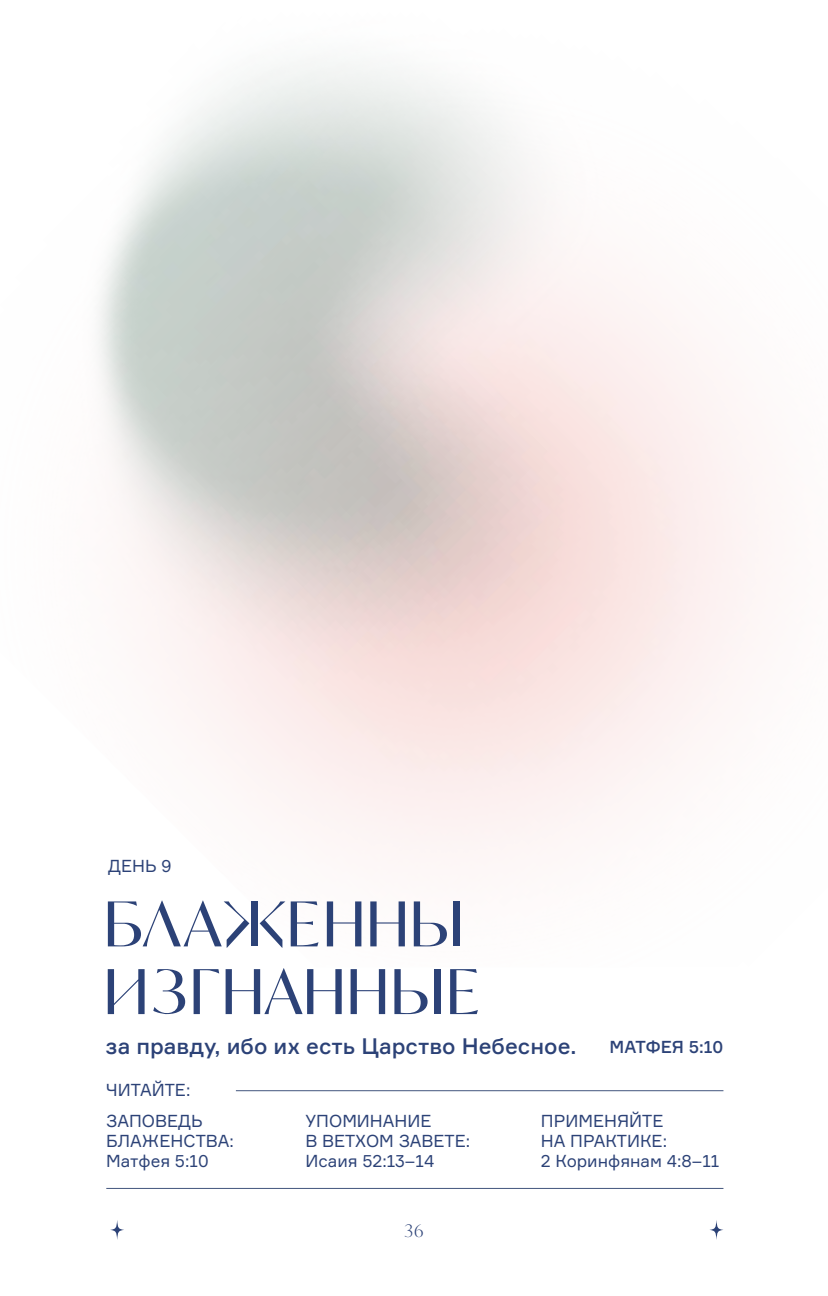
<style>
.page{position:relative;width:828px;height:1296px;background:#fff}
.page>*{position:absolute;margin:0;border:0;box-sizing:border-box;transform-origin:0 0}
.t1{font:500 22px "Formular";color:#2c4277}
.t2{font:300 17.2px "Ivy Mode";color:#2c4277}
.t3{font:17px/20px "Formular";color:#2c4277}
.t4{font:500 17px "Formular";color:#2c4277}
</style>
<div class="page">
<svg style="left:110px;top:1220px;width:14px;height:20px"></svg>
<svg style="left:709px;top:1220px;width:14px;height:20px"></svg>
<hr style="left:106px;top:1188px;width:617px;height:1px;background:#42557d">
<hr style="left:236px;top:1090px;width:487px;height:1px;background:#42557d">
<svg style="left:260px;top:901px;width:25px;height:47px"></svg>
<div style="left:251px;top:901px;width:7px;height:45px;background:#2c4277"></div>
<svg style="left:291px;top:901px;width:28px;height:45px"></svg>
<svg style="left:327px;top:901px;width:34px;height:45px"></svg>
<svg style="left:370px;top:901px;width:35px;height:45px"></svg>
<svg style="left:414px;top:901px;width:33px;height:45px"></svg>
<div style="left:453px;top:901px;width:7px;height:45px;background:#2c4277"></div>
<svg style="left:108px;top:900px;width:141px;height:48px"></svg>
<svg style="left:226px;top:968px;width:116px;height:46px"></svg>
<svg style="left:351px;top:969px;width:34px;height:45px"></svg>
<svg style="left:450px;top:969px;width:28px;height:45px"></svg>
<svg style="left:394px;top:969px;width:34px;height:45px"></svg>
<div style="left:434px;top:969px;width:6px;height:45px;background:#2c4277"></div>
<svg style="left:108px;top:969px;width:37px;height:45px"></svg>
<svg style="left:153px;top:969px;width:32px;height:45px"></svg>
<svg style="left:194px;top:969px;width:25px;height:45px"></svg>
<p class="t3" style="left:108px;top:856px;width:65px">ДЕНЬ 9</p>
<p class="t1" style="left:106px;top:1032px;width:472px">за правду, ибо их есть Царство Небесное.</p>
<p class="t4" style="left:610px;top:1036px;width:115px">МАТФЕЯ 5:10</p>
<p class="t3" style="left:106px;top:1079px;width:86px">ЧИТАЙТЕ:</p>
<p class="t3" style="left:106px;top:1111px;width:129px">ЗАПОВЕДЬ<br>БЛАЖЕНСТВА:<br>Матфея 5:10</p>
<p class="t3" style="left:305px;top:1111px;width:166px">УПОМИНАНИЕ<br>В ВЕТХОМ ЗАВЕТЕ:<br>Исаия 52:13–14</p>
<p class="t3" style="left:541px;top:1111px;width:180px">ПРИМЕНЯЙТЕ<br>НА ПРАКТИКЕ:<br>2 Коринфянам 4:8–11</p>
<p class="t2" style="left:405px;top:1219px;width:20px">36</p>
</div>
